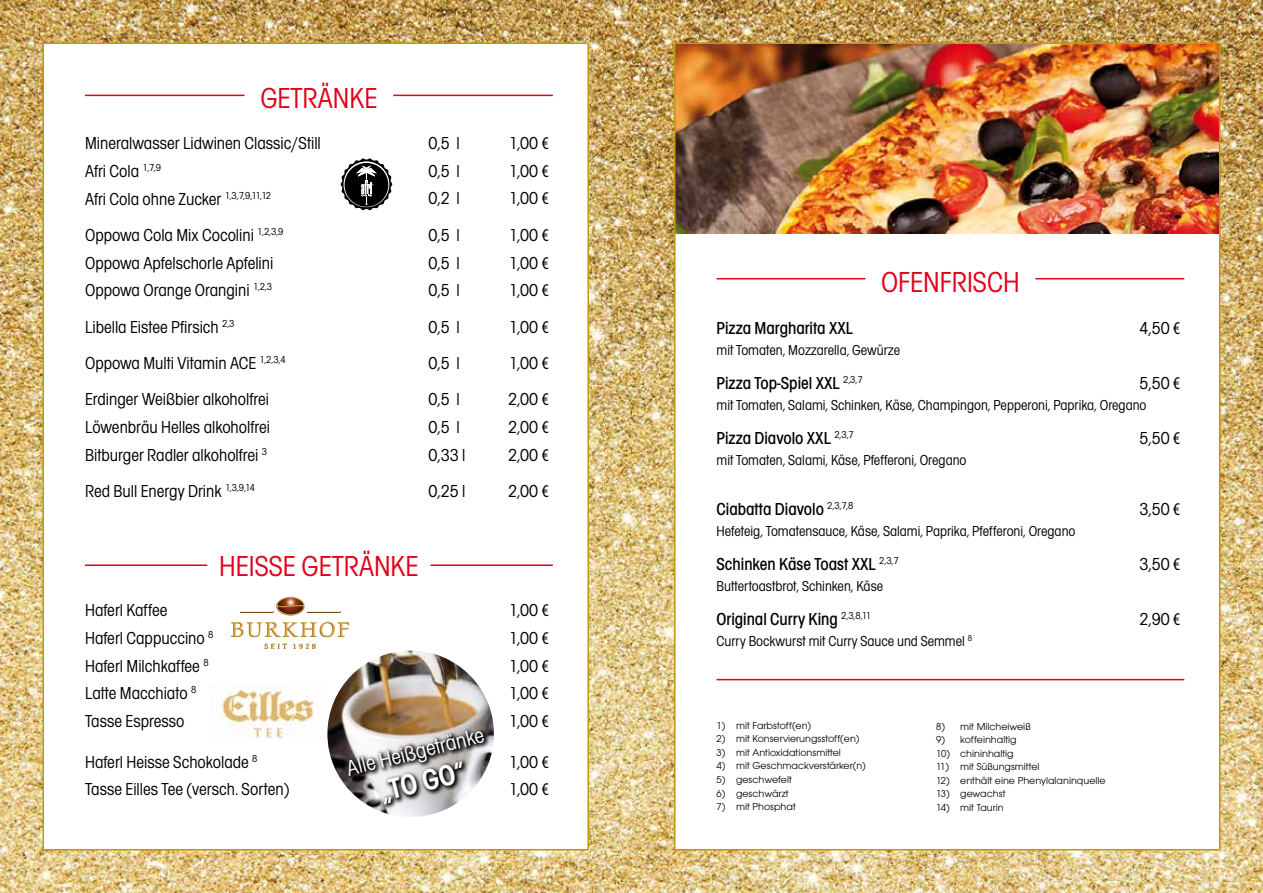
<style>
.page{position:relative;width:1263px;height:893px;background:#fff}
.page>*{position:absolute;margin:0;border:0;box-sizing:border-box;transform-origin:0 0}
.t1{font:condensed 30px "Avant Garde Gothic Itc T";color:#e2001a}
.t2{font:600 condensed 30px "Avant Garde Gothic Itc T";color:#fff}
.t3{font:condensed 22.5px "Avant Garde Gothic Itc T";color:#fff}
.t4{font:condensed 18px "Avant Garde Gothic Itc T";color:#000}
.t5{font:500 condensed 18px "Avant Garde Gothic Itc T";color:#000}
.t6{font:condensed 15px "Avant Garde Gothic Itc T";color:#000}
.t7{font:10.5px "Avant Garde Gothic Itc T";color:#000}
.s1{font-family:"Myriad Pro"}
</style>
<div class="page">
<img style="left:0;top:0;width:1263px;height:893px">
<div style="left:675px;top:43px;width:545px;height:807px;background:#fff"></div>
<img style="left:677px;top:46px;width:540px;height:188px">
<div style="left:43px;top:43px;width:546px;height:807px;background:#fff;border:2px solid #c1970d"></div>
<hr style="left:85px;top:95px;width:159px;height:1px;background:#e2001a">
<hr style="left:393px;top:95px;width:160px;height:1px;background:#e2001a">
<hr style="left:85px;top:564px;width:122px;height:2px;background:#e2001a">
<hr style="left:431px;top:564px;width:122px;height:2px;background:#e2001a">
<hr style="left:716px;top:278px;width:149px;height:1px;background:#e2001a">
<hr style="left:1035px;top:278px;width:149px;height:1px;background:#e2001a">
<hr style="left:716px;top:679px;width:468px;height:1px;background:#e2001a">
<svg style="left:276px;top:597px;width:29px;height:18px"></svg>
<svg style="left:231px;top:622px;width:118px;height:15px"></svg>
<hr style="left:240px;top:611px;width:34px;height:2px;background:#cf9e40">
<hr style="left:241px;top:612px;width:32px;height:1px;background:#794912">
<hr style="left:307px;top:611px;width:33px;height:2px;background:#cf9e40">
<hr style="left:307px;top:612px;width:33px;height:1px;background:#794912">
<svg style="left:264px;top:643px;width:52px;height:6px"></svg>
<svg style="left:340px;top:158px;width:53px;height:53px"></svg>
<img style="left:221px;top:686px;width:93px;height:53px">
<img style="left:327px;top:651px;width:167px;height:166px;border-radius:83px">
<svg style="left:346px;top:728px;width:145px;height:82px"></svg>
<h1 class="t1" style="left:260px;top:81px;width:119px">GETRÄNKE</h1>
<p class="t4" style="left:85px;top:132px;width:237px">Mineralwasser Lidwinen Classic/Still</p>
<p class="t4" style="left:429px;top:132px;width:33px">0,5 l</p>
<p class="t4" style="left:509px;top:132px;width:41px">1,00 <span class="s1">€</span></p>
<p class="t4" style="left:85px;top:160px;width:77px">Afri Cola <sup>1,7,9</sup></p>
<p class="t4" style="left:429px;top:160px;width:33px">0,5 l</p>
<p class="t4" style="left:509px;top:160px;width:41px">1,00 <span class="s1">€</span></p>
<p class="t4" style="left:85px;top:188px;width:188px">Afri Cola ohne Zucker <sup>1,3,7,9,11,12</sup></p>
<p class="t4" style="left:429px;top:188px;width:33px">0,2 l</p>
<p class="t4" style="left:509px;top:188px;width:41px">1,00 <span class="s1">€</span></p>
<p class="t4" style="left:85px;top:224px;width:200px">Oppowa Cola Mix Cocolini <sup>1,2,3,9</sup></p>
<p class="t4" style="left:429px;top:224px;width:33px">0,5 l</p>
<p class="t4" style="left:509px;top:224px;width:41px">1,00 <span class="s1">€</span></p>
<p class="t4" style="left:85px;top:252px;width:190px">Oppowa Apfelschorle Apfelini</p>
<p class="t4" style="left:429px;top:252px;width:33px">0,5 l</p>
<p class="t4" style="left:509px;top:252px;width:41px">1,00 <span class="s1">€</span></p>
<p class="t4" style="left:85px;top:280px;width:189px">Oppowa Orange Orangini <sup>1,2,3</sup></p>
<p class="t4" style="left:429px;top:280px;width:33px">0,5 l</p>
<p class="t4" style="left:509px;top:280px;width:41px">1,00 <span class="s1">€</span></p>
<p class="t4" style="left:85px;top:316px;width:151px">Libella Eistee Pfirsich <sup>2,3</sup></p>
<p class="t4" style="left:429px;top:316px;width:33px">0,5 l</p>
<p class="t4" style="left:509px;top:316px;width:41px">1,00 <span class="s1">€</span></p>
<p class="t4" style="left:85px;top:352px;width:202px">Oppowa Multi Vitamin ACE <sup>1,2,3,4</sup></p>
<p class="t4" style="left:429px;top:352px;width:33px">0,5 l</p>
<p class="t4" style="left:509px;top:352px;width:41px">1,00 <span class="s1">€</span></p>
<p class="t4" style="left:85px;top:389px;width:185px">Erdinger Weißbier alkoholfrei</p>
<p class="t4" style="left:429px;top:389px;width:33px">0,5 l</p>
<p class="t4" style="left:508px;top:389px;width:42px">2,00 <span class="s1">€</span></p>
<p class="t4" style="left:85px;top:416px;width:186px">Löwenbräu Helles alkoholfrei</p>
<p class="t4" style="left:429px;top:416px;width:33px">0,5 l</p>
<p class="t4" style="left:508px;top:416px;width:42px">2,00 <span class="s1">€</span></p>
<p class="t4" style="left:85px;top:444px;width:184px">Bitburger Radler alkoholfrei <sup>3</sup></p>
<p class="t4" style="left:429px;top:444px;width:38px">0,33 l</p>
<p class="t4" style="left:508px;top:444px;width:42px">2,00 <span class="s1">€</span></p>
<p class="t4" style="left:85px;top:480px;width:171px">Red Bull Energy Drink <sup>1,3,9,14</sup></p>
<p class="t4" style="left:429px;top:480px;width:38px">0,25 l</p>
<p class="t4" style="left:508px;top:480px;width:42px">2,00 <span class="s1">€</span></p>
<h1 class="t1" style="left:219px;top:548px;width:201px">HEISSE GETRÄNKE</h1>
<p class="t4" style="left:85px;top:600px;width:84px">Haferl Kaffee</p>
<p class="t4" style="left:509px;top:600px;width:41px">1,00 <span class="s1">€</span></p>
<p class="t4" style="left:85px;top:627px;width:130px">Haferl Cappuccino <sup>8</sup></p>
<p class="t4" style="left:509px;top:627px;width:41px">1,00 <span class="s1">€</span></p>
<p class="t4" style="left:85px;top:655px;width:125px">Haferl Milchkaffee <sup>8</sup></p>
<p class="t4" style="left:509px;top:655px;width:41px">1,00 <span class="s1">€</span></p>
<p class="t4" style="left:85px;top:683px;width:113px">Latte Macchiato <sup>8</sup></p>
<p class="t4" style="left:509px;top:683px;width:41px">1,00 <span class="s1">€</span></p>
<p class="t4" style="left:85px;top:711px;width:101px">Tasse Espresso</p>
<p class="t4" style="left:509px;top:711px;width:41px">1,00 <span class="s1">€</span></p>
<p class="t4" style="left:85px;top:751px;width:174px">Haferl Heisse Schokolade <sup>8</sup></p>
<p class="t4" style="left:509px;top:751px;width:41px">1,00 <span class="s1">€</span></p>
<p class="t4" style="left:85px;top:779px;width:206px">Tasse Eilles Tee (versch. Sorten)</p>
<p class="t4" style="left:509px;top:779px;width:41px">1,00 <span class="s1">€</span></p>
<p class="t3" style="left:344px;top:756px;width:142px;rotate:-14deg">Alle Heißgetränke</p>
<h1 class="t2" style="left:376px;top:775px;width:89px;rotate:-14deg">„TO GO“</h1>
<h1 class="t1" style="left:881px;top:264px;width:140px">OFENFRISCH</h1>
<p class="t5" style="left:716px;top:318px;width:138px">Pizza Margharita XXL</p>
<p class="t4" style="left:1139px;top:318px;width:42px">4,50 <span class="s1">€</span></p>
<p class="t6" style="left:716px;top:341px;width:185px">mit Tomaten, Mozzarella, Gewürze</p>
<p class="t5" style="left:716px;top:372px;width:148px">Pizza Top-Spiel XXL <sup>2,3,7</sup></p>
<p class="t4" style="left:1139px;top:372px;width:42px">5,50 <span class="s1">€</span></p>
<p class="t6" style="left:716px;top:396px;width:431px">mit Tomaten, Salami, Schinken, Käse, Champingon, Pepperoni, Paprika, Oregano</p>
<p class="t5" style="left:716px;top:427px;width:139px">Pizza Diavolo XXL <sup>2,3,7</sup></p>
<p class="t4" style="left:1139px;top:427px;width:42px">5,50 <span class="s1">€</span></p>
<p class="t6" style="left:716px;top:451px;width:251px">mit Tomaten, Salami, Käse, Pfefferoni, Oregano</p>
<p class="t5" style="left:716px;top:499px;width:138px">Ciabatta Diavolo <sup>2,3,7,8</sup></p>
<p class="t4" style="left:1139px;top:499px;width:42px">3,50 <span class="s1">€</span></p>
<p class="t6" style="left:716px;top:523px;width:360px">Hefeteig, Tomatensauce, Käse, Salami, Paprika, Pfefferoni, Oregano</p>
<p class="t5" style="left:716px;top:554px;width:184px">Schinken Käse Toast XXL <sup>2,3,7</sup></p>
<p class="t4" style="left:1139px;top:554px;width:42px">3,50 <span class="s1">€</span></p>
<p class="t6" style="left:716px;top:577px;width:168px">Buttertoastbrot, Schinken, Käse</p>
<p class="t5" style="left:716px;top:608px;width:156px">Original Curry King <sup>2,3,8,11</sup></p>
<p class="t4" style="left:1139px;top:608px;width:42px">2,90 <span class="s1">€</span></p>
<p class="t6" style="left:716px;top:632px;width:257px">Curry Bockwurst mit Curry Sauce und Semmel <sup>8</sup></p>
<p class="t7" style="left:716px;top:719px;width:96px">1) mit Farbstoff(en)</p>
<p class="t7" style="left:716px;top:733px;width:145px">2) mit Konservierungsstoff(en)</p>
<p class="t7" style="left:716px;top:746px;width:126px">3) mit Antioxidationsmittel</p>
<p class="t7" style="left:716px;top:760px;width:151px">4) mit Geschmackverstärker(n)</p>
<p class="t7" style="left:716px;top:773px;width:77px">5) geschwefelt</p>
<p class="t7" style="left:716px;top:787px;width:74px">6) geschwärzt</p>
<p class="t7" style="left:716px;top:800px;width:81px">7) mit Phosphat</p>
<p class="t7" style="left:936px;top:720px;width:96px">8) mit Milcheiweiß</p>
<p class="t7" style="left:936px;top:733px;width:82px">9) koffeinhaltig</p>
<p class="t7" style="left:936px;top:747px;width:79px">10) chininhaltig</p>
<p class="t7" style="left:936px;top:760px;width:105px">11) mit Süßungsmittel</p>
<p class="t7" style="left:936px;top:774px;width:171px">12) enthält eine Phenylalaninquelle</p>
<p class="t7" style="left:936px;top:787px;width:71px">13) gewachst</p>
<p class="t7" style="left:936px;top:801px;width:69px">14) mit Taurin</p>
</div>
